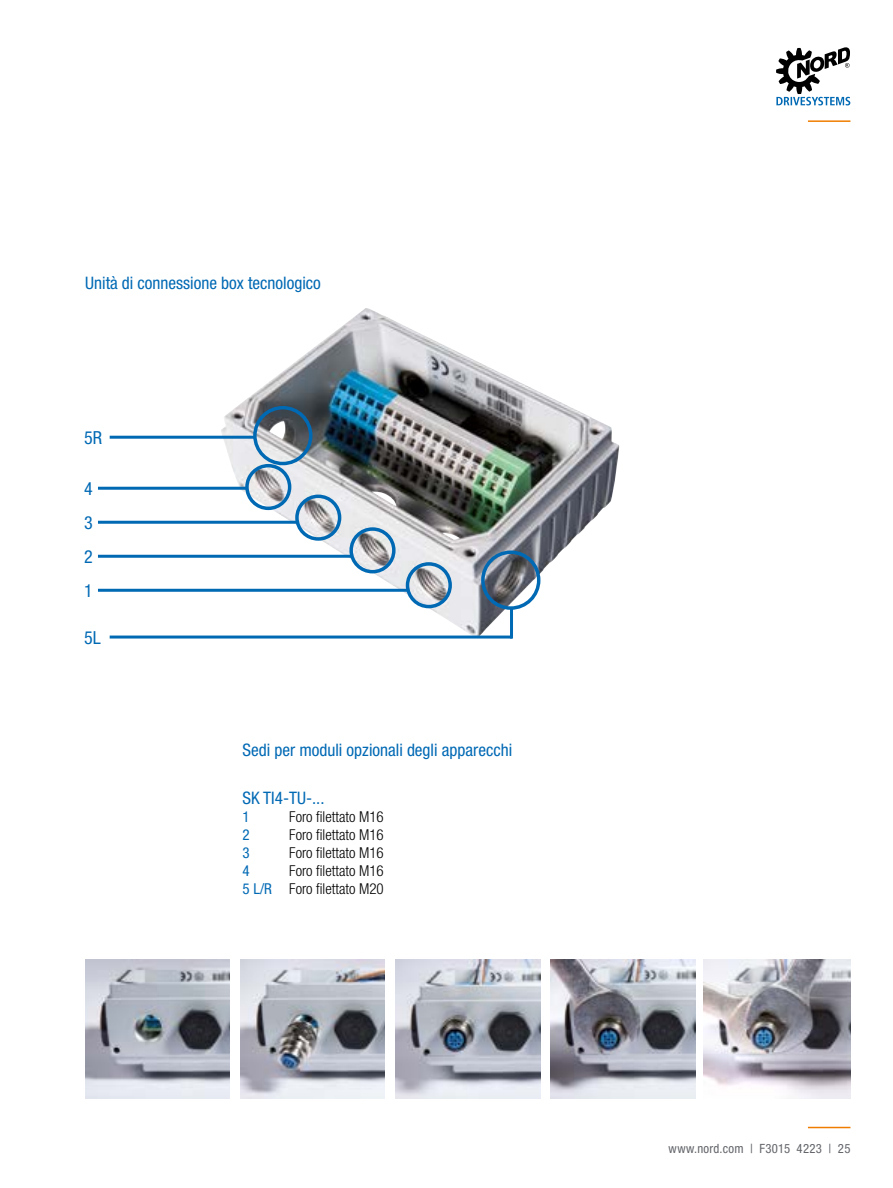
<style>
.page{position:relative;width:893px;height:1188px;background:#fff}
.page>*{position:absolute;margin:0;border:0;box-sizing:border-box;transform-origin:0 0}
.t1{font:condensed 18px/34px "Helvetica Neue LT Pro";color:#0069b4;text-align:justify}
.t2{font:condensed 17.25px "Helvetica Neue LT Pro";color:#0069b4}
.t3{font:300 condensed 15px/18px "Helvetica Neue LT Pro";color:#000;text-align:right}
.t4{font:condensed 15px "Helvetica Neue LT Pro";color:#0069b4}
.t5{font:condensed 12.75px "Helvetica Neue LT Pro";letter-spacing:.02em;color:#63656a}
.s1{font-weight:400;color:#0069b4}
</style>
<div class="page">
<hr style="left:808px;top:1127px;width:42px;height:1px;background:#ef7d00">
<hr style="left:808px;top:120px;width:42px;height:2px;background:#ef7d00">
<svg style="left:776px;top:47px;width:74px;height:58px"></svg>
<img style="left:220px;top:308px;width:399px;height:328px">
<div style="left:481px;top:551px;width:59px;height:59px;border:3px solid #0069b4;border-radius:50%"></div>
<div style="left:253px;top:406px;width:59px;height:59px;border:3px solid #0069b4;border-radius:50%"></div>
<div style="left:245px;top:464px;width:46px;height:46px;border:3px solid #0069b4;border-radius:50%"></div>
<div style="left:295px;top:495px;width:46px;height:46px;border:3px solid #0069b4;border-radius:50%"></div>
<div style="left:349px;top:527px;width:47px;height:46px;border:3px solid #0069b4;border-radius:50%"></div>
<div style="left:406px;top:562px;width:46px;height:46px;border:3px solid #0069b4;border-radius:50%"></div>
<hr style="left:98px;top:487px;width:149px;height:3px;background:#0069b4">
<hr style="left:110px;top:436px;width:145px;height:3px;background:#0069b4">
<hr style="left:110px;top:636px;width:402px;height:3px;background:#0069b4">
<hr style="left:98px;top:521px;width:200px;height:3px;background:#0069b4">
<hr style="left:98px;top:555px;width:254px;height:3px;background:#0069b4">
<hr style="left:98px;top:589px;width:309px;height:3px;background:#0069b4">
<hr style="left:510px;top:608px;width:3px;height:31px;background:#0069b4">
<img style="left:85px;top:960px;width:145px;height:138px">
<img style="left:240px;top:960px;width:145px;height:138px">
<img style="left:395px;top:960px;width:145px;height:138px">
<img style="left:551px;top:960px;width:144px;height:138px">
<img style="left:703px;top:960px;width:147px;height:138px">
<p class="t2" style="left:85px;top:273px;width:237px">Unità di connessione box tecnologico</p>
<p class="t1" style="left:84px;top:421px;width:19px">5R</p>
<p class="t1" style="left:84px;top:472px;width:10px">4</p>
<p class="t1" style="left:84px;top:506px;width:10px">3<br>2<br>1</p>
<p class="t1" style="left:84px;top:620px;width:18px">5L</p>
<p class="t2" style="left:243px;top:740px;width:271px">Sedi per moduli opzionali degli apparecchi</p>
<p class="t2" style="left:243px;top:788px;width:84px">SK TI4-TU-...</p>
<p class="t4" style="left:243px;top:808px;width:9px">1</p>
<p class="t3" style="left:289px;top:808px;width:96px">Foro filettato M16</p>
<p class="t4" style="left:243px;top:826px;width:9px">2</p>
<p class="t3" style="left:289px;top:826px;width:96px">Foro filettato M16</p>
<p class="t4" style="left:243px;top:844px;width:9px">3</p>
<p class="t3" style="left:289px;top:844px;width:96px">Foro filettato M16</p>
<p class="t4" style="left:243px;top:862px;width:9px">4</p>
<p class="t3" style="left:243px;top:862px;width:143px">Foro filettato M16<br><span class="s1">5 L/R</span> Foro filettato M20</p>
<p class="t5" style="left:669px;top:1141px;width:183px">www.nord.com | F3015 4223 | 25</p>
</div>
